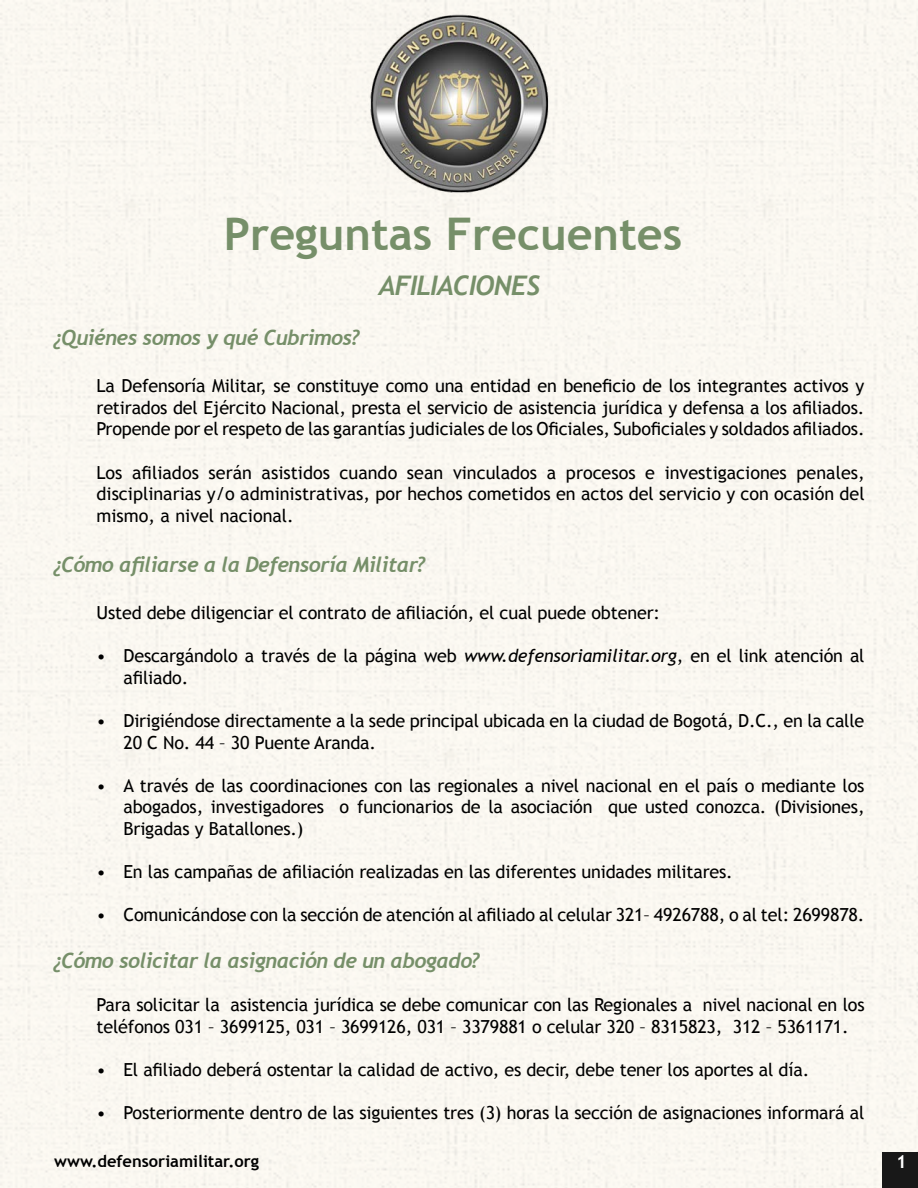
<style>
.page{position:relative;width:918px;height:1188px;background:#fff}
.page>*{position:absolute;margin:0;border:0;box-sizing:border-box;transform-origin:0 0}
.t1{font:700 45px "Trebuchet MS";color:#768f69}
.t2{font:italic 700 27px "Trebuchet";letter-spacing:-.025em;color:#768f69}
.t3{font:italic 700 21px "Trebuchet";letter-spacing:-.025em;color:#768f69}
.t4{font:18px/21.6px "Trebuchet MS";letter-spacing:-.01em;color:#000;text-align:justify}
.t5{font:700 18px "Trebuchet MS";color:#fff}
.t6{font:700 16.5px "Trebuchet MS";color:#000}
.s1{font-style:italic}
</style>
<div class="page">
<div style="left:882px;top:1152px;width:36px;height:36px;background:#181818"></div>
<img style="left:367px;top:12px;width:184px;height:182px">
<h1 class="t1" style="left:224px;top:206px;width:460px">Preguntas Frecuentes</h1>
<h2 class="t2" style="left:379px;top:269px;width:163px">AFILIACIONES</h2>
<p class="t3" style="left:54px;top:325px;width:308px">¿Quiénes somos y qué Cubrimos?</p>
<p class="t4" style="left:97px;top:375px;width:770px">La Defensoría Militar, se constituye como una entidad en beneficio de los integrantes activos y retirados del Ejército Nacional, presta el servicio de asistencia jurídica y defensa a los afiliados.<br>Propende por el respeto de las garantías judiciales de los Oficiales, Suboficiales y soldados afiliados.</p>
<p class="t4" style="left:97px;top:462px;width:770px">Los afiliados serán asistidos cuando sean vinculados a procesos e investigaciones penales, disciplinarias y/o administrativas, por hechos cometidos en actos del servicio y con ocasión del mismo, a nivel nacional.</p>
<p class="t3" style="left:54px;top:552px;width:373px">¿Cómo afiliarse a la Defensoría Militar?</p>
<p class="t4" style="left:97px;top:602px;width:565px">Usted debe diligenciar el contrato de afiliación, el cual puede obtener:</p>
<p class="t4" style="left:124px;top:645px;width:743px;text-indent:-27px">• Descargándolo a través de la página web <span class="s1">www.defensoriamilitar.org</span>, en el link atención al afiliado.</p>
<p class="t4" style="left:124px;top:710px;width:742px;text-indent:-27px">• Dirigiéndose directamente a la sede principal ubicada en la ciudad de Bogotá, D.C., en la calle<br>20 C No. 44 – 30 Puente Aranda.</p>
<p class="t4" style="left:124px;top:775px;width:743px;text-indent:-27px">• A través de las coordinaciones con las regionales a nivel nacional en el país o mediante los abogados, investigadores o funcionarios de la asociación que usted conozca. (Divisiones, Brigadas y Batallones.)</p>
<p class="t4" style="left:97px;top:861px;width:638px">• En las campañas de afiliación realizadas en las diferentes unidades militares.</p>
<p class="t4" style="left:97px;top:904px;width:769px">• Comunicándose con la sección de atención al afiliado al celular 321– 4926788, o al tel: 2699878.</p>
<p class="t3" style="left:54px;top:948px;width:428px">¿Cómo solicitar la asignación de un abogado?</p>
<p class="t4" style="left:97px;top:994px;width:770px">Para solicitar la asistencia jurídica se debe comunicar con las Regionales a nivel nacional en los teléfonos 031 – 3699125, 031 – 3699126, 031 – 3379881 o celular 320 – 8315823, 312 – 5361171.</p>
<p class="t4" style="left:97px;top:1059px;width:714px">• El afiliado deberá ostentar la calidad de activo, es decir, debe tener los aportes al día.</p>
<p class="t4" style="left:97px;top:1102px;width:770px">• Posteriormente dentro de las siguientes tres (3) horas la sección de asignaciones informará al</p>
<p class="t6" style="left:54px;top:1151px;width:206px">www.defensoriamilitar.org</p>
<p class="t5" style="left:896px;top:1150px;width:12px">1</p>
</div>
